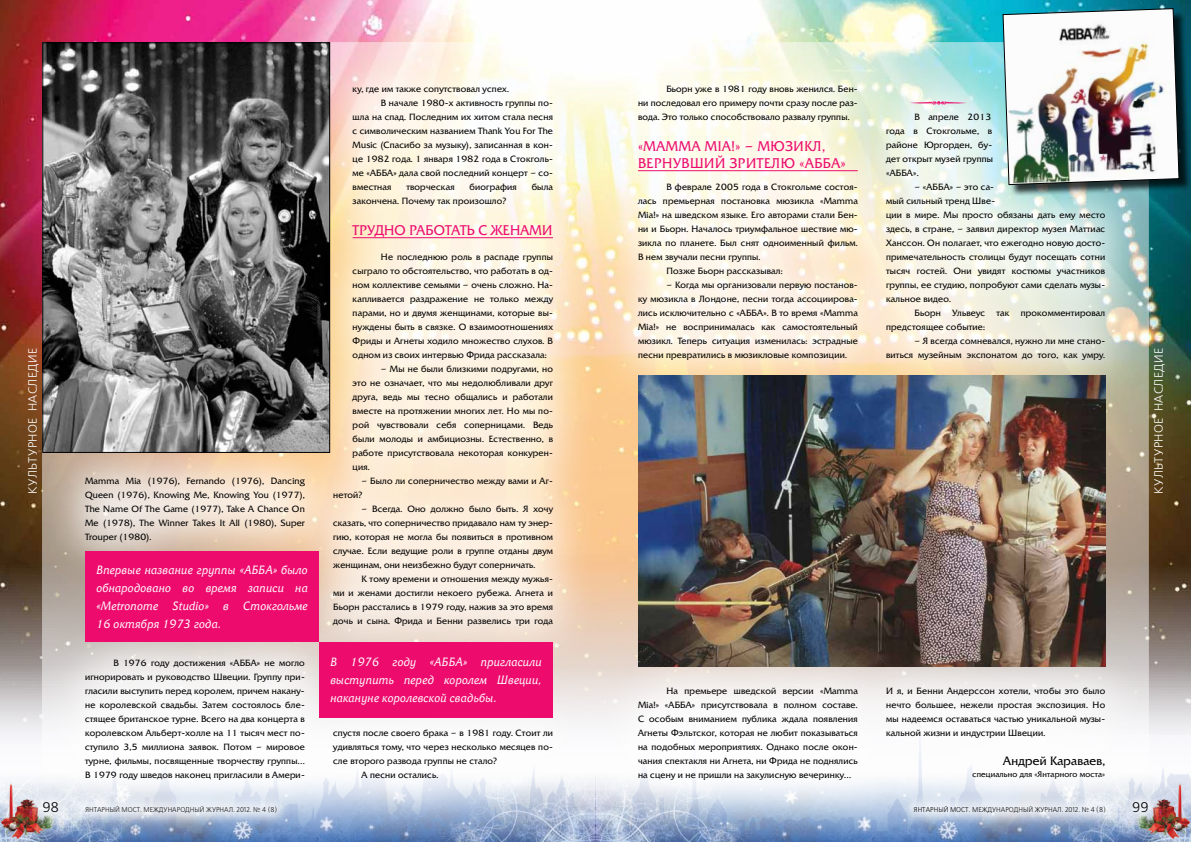
<style>
.page{position:relative;width:1191px;height:842px;background:#fff}
.page>*{position:absolute;margin:0;border:0;box-sizing:border-box;transform-origin:0 0}
.t1{font:14px "Friz Quadrata C";letter-spacing:.13em;color:#ed0c6e;scale:.95 1}
.t2{font:14px "Friz Quadrata C";letter-spacing:.1em;color:#ed0c6e;scale:.95 1}
.t3{font:14px "Free Set C";color:#000}
.t4{font:italic 12px/18px "Friz Quadrata C";letter-spacing:.03em;color:#fff;text-align:justify;scale:.9 1}
.t5{font:12px "Free Set C";letter-spacing:.025em;color:#fff}
.t6{font:12px "Friz Quadrata C";letter-spacing:.025em;color:#000}
.t7{font:9px/14px "Friz Quadrata C";letter-spacing:.025em;color:#000;text-align:justify}
.t8{font:8px "Friz Quadrata C";letter-spacing:.025em;color:#000}
.t9{font:7px "Free Set C";color:#000;scale:.95 1}
</style>
<div class="page">
<img style="left:0;top:0;width:1191px;height:723px">
<svg style="left:817px;top:723px;width:374px;height:119px"></svg>
<svg style="left:405px;top:825px;width:412px;height:17px;background:#7c94be"></svg>
<svg style="left:0;top:723px;width:405px;height:119px"></svg>
<img style="left:2px;top:783px;width:52px;height:55px">
<img style="left:1136px;top:783px;width:53px;height:55px">
<div style="left:71px;top:791px;width:220px;height:36px;background:#fff;opacity:.75"></div>
<div style="left:899px;top:791px;width:220px;height:36px;background:#fff;opacity:.75"></div>
<div style="left:28px;top:787px;width:45px;height:39px;background:#fff;opacity:.75"></div>
<div style="left:1118px;top:787px;width:44px;height:39px;background:#fff;opacity:.75"></div>
<div style="left:591px;top:40px;width:560px;height:786px;background:#fff;opacity:.75"></div>
<hr style="left:638px;top:171px;width:219px;height:1px;background:#ed0c6e">
<div style="left:39px;top:41px;width:559px;height:784px;background:#fff;opacity:.75"></div>
<hr style="left:352px;top:238px;width:201px;height:1px;background:#ed0c6e">
<div style="left:319px;top:642px;width:234px;height:75px;background:#ed0c6e"></div>
<div style="left:1004px;top:10px;width:187px;height:187px;background:#000;opacity:.75"></div>
<img style="left:1002px;top:8px;width:177px;height:177px">
<img style="left:45px;top:45px;width:283px;height:406px">
<div style="left:43px;top:43px;width:287px;height:410px;border:1px solid #000"></div>
<div style="left:85px;top:551px;width:234px;height:91px;background:#ed0c6e"></div>
<img style="left:638px;top:375px;width:468px;height:291px">
<svg style="left:910px;top:101px;width:57px;height:4px"></svg>
<p class="t7" style="left:638px;top:82px;width:221px;text-indent:28px">Бьорн уже в 1981 году вновь женился. Бен&shy;ни последовал его примеру почти сразу после раз&shy;вода. Это только способствовало развалу группы.</p>
<h1 class="t1" style="left:638px;top:138px;width:33px">«Mamma</h1>
<h1 class="t1" style="left:705px;top:138px;width:104px">Mia!» – мюзикл</h1>
<h1 class="t1" style="left:822px;top:138px;width:5px">,</h1>
<h1 class="t1" style="left:638px;top:155px;width:29px">вернувши</h1>
<h1 class="t2" style="left:715px;top:155px;width:139px">й зрителю «АББА»</h1>
<p class="t7" style="left:666px;top:180px;width:193px">В феврале 2005 года в Стокгольме состоя-</p>
<p class="t7" style="left:638px;top:194px;width:221px">лась премьерная постановка мюзикла «Mamma</p>
<p class="t7" style="left:638px;top:208px;width:221px">Mia!» на шведском языке. Его авторами стали Бен-</p>
<p class="t7" style="left:638px;top:222px;width:221px">ни и Бьорн. Началось триумфальное шествие мю-</p>
<p class="t7" style="left:638px;top:236px;width:221px">зикла по планете. Был снят одноименный фильм.</p>
<p class="t7" style="left:638px;top:250px;width:124px">В нем звучали песни группы.</p>
<p class="t7" style="left:666px;top:264px;width:118px">Позже Бьорн рассказывал:</p>
<p class="t7" style="left:638px;top:278px;width:221px;text-indent:28px">– Когда мы организовали первую постанов&shy;ку мюзикла в Лондоне, песни тогда ассоциирова&shy;лись исключительно с «АББА». В то время «Mamma Mia!» не воспринималась как самостоятельный мюзикл. Теперь ситуация изменилась: эстрадные песни превратились в мюзикловые композиции.</p>
<p class="t7" style="left:352px;top:82px;width:158px">ку, где им также сопутствовал успех.</p>
<p class="t7" style="left:381px;top:96px;width:173px">В начале 1980-х активность группы по-</p>
<p class="t7" style="left:352px;top:110px;width:202px">шла на спад. Последним их хитом стала песня</p>
<p class="t7" style="left:352px;top:124px;width:202px">с символическим названием Thank You For The</p>
<p class="t7" style="left:352px;top:138px;width:202px">Music (Спасибо за музыку), записанная в кон-</p>
<p class="t7" style="left:352px;top:152px;width:202px">це 1982 года. 1 января 1982 года в Стокголь-</p>
<p class="t7" style="left:352px;top:166px;width:202px">ме «АББА» дала свой последний концерт – со-</p>
<p class="t7" style="left:352px;top:180px;width:40px">вместная</p>
<p class="t7" style="left:406px;top:180px;width:50px">творческая</p>
<p class="t7" style="left:469px;top:180px;width:49px">биография</p>
<p class="t7" style="left:531px;top:180px;width:23px">была</p>
<p class="t7" style="left:352px;top:194px;width:155px">закончена. Почему так произошло?</p>
<h1 class="t1" style="left:352px;top:222px;width:11px">Трудно</h1>
<h1 class="t1" style="left:409px;top:222px;width:11px">рабо</h1>
<h1 class="t1" style="left:445px;top:222px;width:81px">тать с женами</h1>
<p class="t7" style="left:352px;top:250px;width:202px;text-indent:28px">Не последнюю роль в распаде группы сыграло то обстоятельство, что работать в од&shy;ном коллективе семьями – очень сложно. На&shy;капливается раздражение не только между парами, но и двумя женщинами, которые вы&shy;нуждены быть в связке. О взаимоотношениях Фриды и Агнеты ходило множество слухов. В одном из своих интервью Фрида рассказала:</p>
<p class="t7" style="left:352px;top:362px;width:202px;text-indent:28px">– Мы не были близкими подругами, но это не означает, что мы недолюбливали друг друга, ведь мы тесно общались и работали вместе на протяжении многих лет. Но мы по&shy;рой чувствовали себя соперницами. Ведь были молоды и амбициозны. Естественно, в работе присутствовала некоторая конкурен&shy;ция.</p>
<p class="t7" style="left:333px;top:474px;width:221px;text-indent:28px">– Было ли соперничество между вами и Аг&shy;нетой?</p>
<p class="t7" style="left:333px;top:502px;width:221px;text-indent:28px">– Всегда. Оно должно было быть. Я хочу сказать, что соперничество придавало нам ту энер&shy;гию, которая не могла бы появиться в противном случае. Если ведущие роли в группе отданы двум женщинам, они неизбежно будут соперничать.</p>
<p class="t7" style="left:333px;top:572px;width:221px;text-indent:28px">К тому времени и отношения между мужья&shy;ми и женами достигли некоего рубежа. Агнета и Бьорн расстались в 1979 году, нажив за это время дочь и сына. Фрида и Бенни развелись три года</p>
<p class="t7" style="left:886px;top:110px;width:108px;text-align:left;text-indent:28px">В апреле 2013 года в Стокгольме, в районе Юргорден, бу&shy;дет открыт музей группы «АББА».</p>
<p class="t7" style="left:914px;top:180px;width:81px">– «АББА» – это са-</p>
<p class="t7" style="left:886px;top:194px;width:110px">мый сильный тренд Шве-</p>
<p class="t7" style="left:886px;top:208px;width:220px">ции в мире. Мы просто обязаны дать ему место</p>
<p class="t7" style="left:886px;top:222px;width:220px">здесь, в стране, – заявил директор музея Маттиас</p>
<p class="t7" style="left:886px;top:236px;width:220px">Ханссон. Он полагает, что ежегодно новую досто-</p>
<p class="t7" style="left:886px;top:250px;width:220px">примечательность столицы будут посещать сотни</p>
<p class="t7" style="left:886px;top:264px;width:220px">тысяч гостей. Они увидят костюмы участников</p>
<p class="t7" style="left:886px;top:278px;width:220px">группы, ее студию, попробуют сами сделать музы-</p>
<p class="t7" style="left:886px;top:292px;width:66px">кальное видео.</p>
<p class="t7" style="left:914px;top:306px;width:28px">Бьорн</p>
<p class="t7" style="left:952px;top:306px;width:59px">Ульвеус так</p>
<p class="t7" style="left:1020px;top:306px;width:86px">прокомментировал</p>
<p class="t7" style="left:886px;top:320px;width:100px">предстоящее событие:</p>
<p class="t7" style="left:886px;top:334px;width:220px;text-align:right">– Я всегда сомневался, нужно ли мне стано&shy;виться музейным экспонатом до того, как умру.</p>
<h2 class="t5" style="left:26px;top:494px;width:147px;rotate:-90deg">КУЛЬТУРНОЕ НАСЛЕДИЕ</h2>
<h2 class="t5" style="left:1152px;top:494px;width:147px;rotate:-90deg">КУЛЬТУРНОЕ НАСЛЕДИЕ</h2>
<p class="t7" style="left:85px;top:474px;width:221px">Mamma Mia (1976), Fernando (1976), Dancing Queen (1976), Knowing Me, Knowing You (1977), The Name Of The Game (1977), Take A Chance On Me (1978), The Winner Takes It All (1980), Super Trouper (1980).</p>
<h2 class="t4" style="left:96px;top:561px;width:236px">Впервые название группы «АББА» было обнародовано во время записи на «Metronome Studio» в Стокгольме 16 октября 1973 года.</h2>
<p class="t7" style="left:85px;top:656px;width:221px;text-indent:28px">В 1976 году достижения «АББА» не могло игнорировать и руководство Швеции. Группу при&shy;гласили выступить перед королем, причем накану&shy;не королевской свадьбы. Затем состоялось бле&shy;стящее британское турне. Всего на два концерта в королевском Альберт-холле на 11 тысяч мест по&shy;ступило 3,5 миллиона заявок. Потом – мировое турне, фильмы, посвященные творчеству группы… В 1979 году шведов наконец пригласили в Амери-</p>
<h2 class="t4" style="left:330px;top:653px;width:236px">В 1976 году «АББА» пригласили выступить перед королем Швеции, накануне королевской свадьбы.</h2>
<p class="t7" style="left:333px;top:726px;width:221px">спустя после своего брака – в 1981 году. Стоит ли</p>
<p class="t7" style="left:333px;top:740px;width:221px">удивляться тому, что через несколько месяцев по-</p>
<p class="t7" style="left:333px;top:754px;width:165px">сле второго развода группы не стало?</p>
<p class="t7" style="left:361px;top:768px;width:78px">А песни остались.</p>
<p class="t7" style="left:638px;top:684px;width:221px;text-indent:28px">На премьере шведской версии «Mamma Mia!» «АББА» присутствовала в полном составе.<br>С особым вниманием публика ждала появления Агнеты Фэльтског, которая не любит показываться на подобных мероприятиях. Однако после окон&shy;чания спектакля ни Агнета, ни Фрида не поднялись на сцену и не пришли на закулисную вечеринку…</p>
<p class="t7" style="left:886px;top:684px;width:220px">И я, и Бенни Андерссон хотели, чтобы это было нечто большее, нежели простая экспозиция. Но мы надеемся оставаться частью уникальной музы&shy;кальной жизни и индустрии Швеции.</p>
<h2 class="t6" style="left:1003px;top:753px;width:103px">Андрей Караваев,</h2>
<p class="t8" style="left:972px;top:769px;width:134px">специально для «Янтарного моста»</p>
<h1 class="t3" style="left:43px;top:799px;width:18px">98</h1>
<p class="t9" style="left:85px;top:806px;width:204px">ЯНТАРНЫЙ МОСТ. МЕЖДУНАРОДНЫЙ ЖУРНАЛ. 2012. № 4 (8)</p>
<p class="t9" style="left:913px;top:806px;width:204px">ЯНТАРНЫЙ МОСТ. МЕЖДУНАРОДНЫЙ ЖУРНАЛ. 2012. № 4 (8)</p>
<h1 class="t3" style="left:1132px;top:799px;width:18px">99</h1>
</div>
